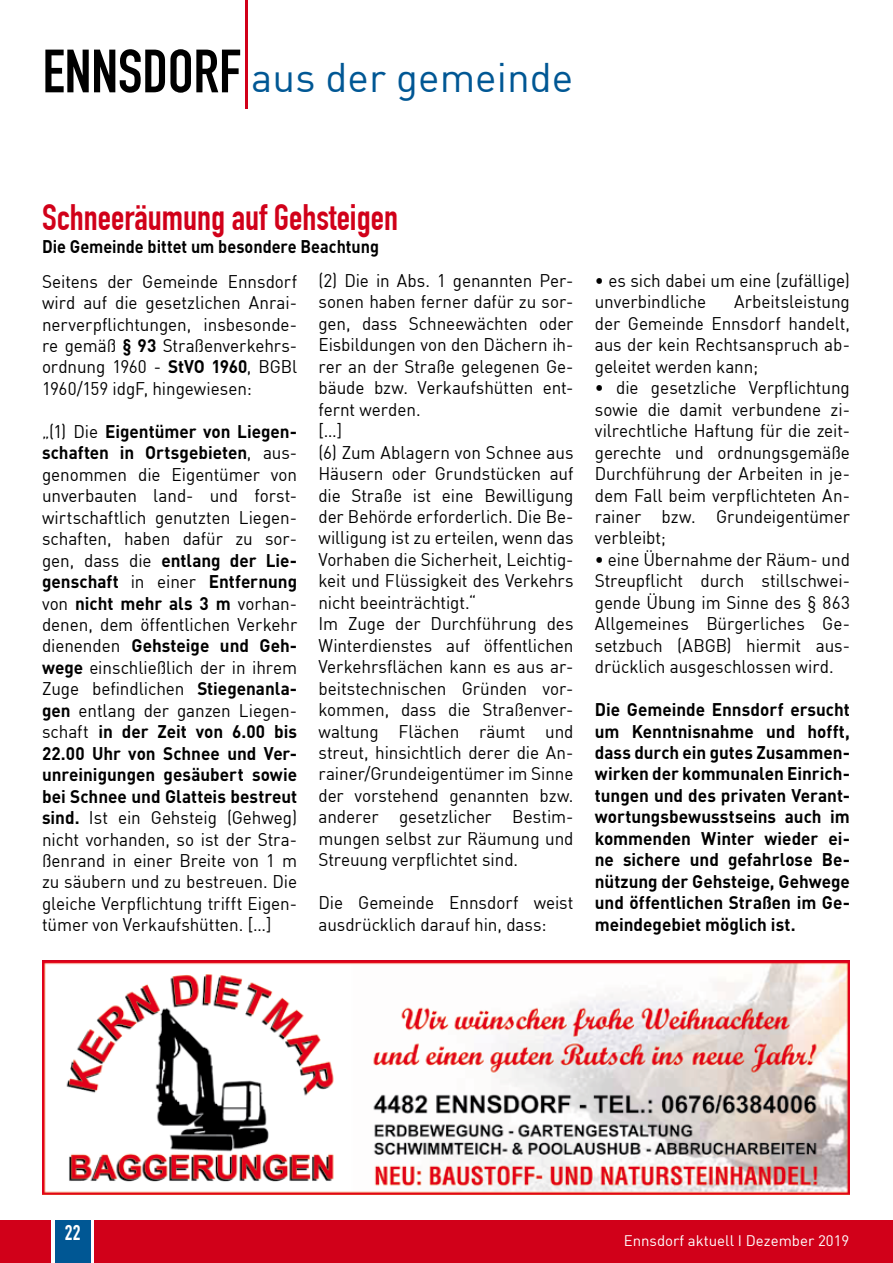
<style>
.page{position:relative;width:893px;height:1263px;background:#fff}
.page>*{position:absolute;margin:0;border:0;box-sizing:border-box;transform-origin:0 0}
.t1{font:60px "DIN Engschrift";color:#000}
.t2{font:40.5px "DIN";color:#005794}
.t3{font:36px "DIN Engschrift";color:#d10019}
.t4{font:21px "DIN Engschrift";color:#fff}
.t5{font:18px/21.5px "DIN";letter-spacing:-.005em;color:#000;text-align:justify;scale:.95 1}
.t6{font:700 18px/21.5px "DIN";color:#000;text-align:justify;scale:.95 1}
.t7{font:700 18px "DIN";color:#000;scale:.9 1}
.t8{font:15px "DIN";color:#fff}
.s1{font-weight:700}
</style>
<div class="page">
<div style="left:0;top:1220px;width:893px;height:43px;background:#d10019"></div>
<div style="left:51px;top:1220px;width:43px;height:43px;background:linear-gradient(to bottom,#fff,#fff)"></div>
<div style="left:55px;top:1220px;width:35px;height:43px;background:#005794"></div>
<hr style="left:245px;top:0;width:3px;height:108px;background:#d10019">
<img style="left:42px;top:961px;width:807px;height:234px">
<h1 class="t1" style="left:43px;top:36px;width:200px">ENNSDORF</h1>
<h2 class="t2" style="left:251px;top:52px;width:323px">aus der gemeinde</h2>
<h3 class="t3" style="left:42px;top:197px;width:357px">Schneeräumung auf Gehsteigen</h3>
<p class="t7" style="left:42px;top:235px;width:376px">Die Gemeinde bittet um besondere Beachtung</p>
<p class="t5" style="left:42px;top:270px;width:270px">Seitens der Gemeinde Ennsdorf wird auf die gesetzlichen Anrai&shy;nerverpflichtungen, insbesonde&shy;re gemäß <span class="s1">§ 93</span> Straßenverkehrs&shy;ordnung 1960 - <span class="s1">StVO 1960</span>, BGBl 1960/159 idgF, hingewiesen:</p>
<p class="t5" style="left:42px;top:420px;width:270px">„(1) Die <span class="s1">Eigentümer von Liegen&shy;schaften in Ortsgebieten</span>, aus&shy;genommen die Eigentümer von unverbauten land- und forst&shy;wirtschaftlich genutzten Liegen&shy;schaften, haben dafür zu sor&shy;gen, dass die <span class="s1">entlang der Lie&shy;genschaft</span> in einer <span class="s1">Entfernung </span>von <span class="s1">nicht mehr als 3 m</span> vorhan&shy;denen, dem öffentlichen Verkehr dienenden <span class="s1">Gehsteige und Geh&shy;wege</span> einschließlich der in ihrem Zuge befindlichen <span class="s1">Stiegenanla&shy;gen</span> entlang der ganzen Liegen&shy;schaft <span class="s1">in der Zeit von 6.00 bis 22.00 Uhr von Schnee und Ver&shy;unreinigungen gesäubert sowie bei Schnee und Glatteis bestreut sind.</span> Ist ein Gehsteig (Gehweg) nicht vorhanden, so ist der Stra&shy;ßenrand in einer Breite von 1 m zu säubern und zu bestreuen. Die gleiche Verpflichtung trifft Eigen&shy;tümer von Verkaufshütten. […]</p>
<p class="t5" style="left:318px;top:269px;width:270px;text-align:left">(2) Die in Abs. 1 genannten Per&shy;sonen haben ferner dafür zu sor&shy;gen, dass Schneewächten oder<br>Eisbildungen von den Dächern ih&shy;rer an der Straße gelegenen Ge&shy;bäude bzw. Verkaufshütten ent&shy;fernt werden.<br>[…]<br>(6) Zum Ablagern von Schnee aus<br>Häusern oder Grundstücken auf die Straße ist eine Bewilligung der Behörde erforderlich. Die Be&shy;willigung ist zu erteilen, wenn das<br>Vorhaben die Sicherheit, Leichtig&shy;keit und Flüssigkeit des Verkehrs nicht beeinträchtigt.“<br>Im Zuge der Durchführung des<br>Winterdienstes auf öffentlichen<br>Verkehrsflächen kann es aus ar&shy;beitstechnischen Gründen vor&shy;kommen, dass die Straßenver&shy;waltung Flächen räumt und streut, hinsichtlich derer die An&shy;rainer/Grundeigentümer im Sinne der vorstehend genannten bzw. anderer gesetzlicher Bestim&shy;mungen selbst zur Räumung und<br>Streuung verpflichtet sind.</p>
<p class="t5" style="left:318px;top:892px;width:270px">Die Gemeinde Ennsdorf weist ausdrücklich darauf hin, dass:</p>
<p class="t5" style="left:595px;top:269px;width:270px">• es sich dabei um eine (zufällige) unverbindliche</p>
<p class="t5" style="left:595px;top:291px;width:270px;text-indent:139px">Arbeitsleistung der Gemeinde Ennsdorf handelt, aus der kein Rechtsanspruch ab&shy;geleitet werden kann;</p>
<p class="t5" style="left:595px;top:377px;width:270px">• die gesetzliche Verpflichtung sowie die damit verbundene zi&shy;vilrechtliche Haftung für die zeit&shy;gerechte und ordnungsgemäße Durchführung der Arbeiten in je&shy;dem Fall beim verpflichteten An&shy;rainer bzw. Grundeigentümer verbleibt;</p>
<p class="t5" style="left:595px;top:548px;width:270px">• eine Übernahme der Räum- und Streupflicht durch stillschwei&shy;gende Übung im Sinne des § 863<br>Allgemeines Bürgerliches Ge&shy;setzbuch (ABGB) hiermit aus&shy;drücklich ausgeschlossen wird.</p>
<p class="t6" style="left:595px;top:698px;width:270px">Die Gemeinde Ennsdorf ersucht um Kenntnisnahme und hofft, dass durch ein gutes Zusammen&shy;wirken der kommunalen Einrich&shy;tungen und des privaten Verant&shy;wortungsbewusstseins auch im kommenden Winter wieder ei&shy;ne sichere und gefahrlose Be&shy;nützung der Gehsteige, Gehwege und öffentlichen Straßen im Ge&shy;meindegebiet möglich ist.</p>
<p class="t4" style="left:65px;top:1220px;width:17px">22</p>
<p class="t8" style="left:624px;top:1231px;width:227px">Ennsdorf aktuell I Dezember 2019</p>
</div>
